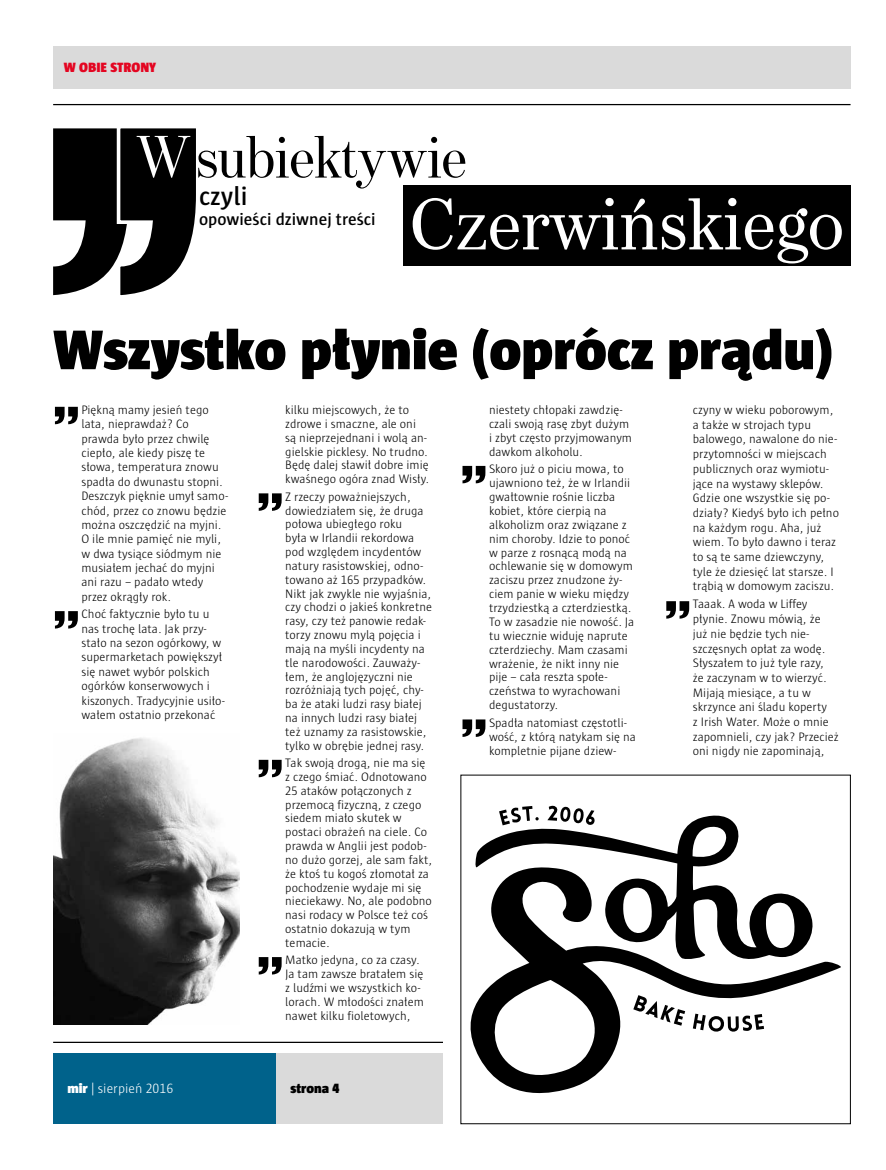
<style>
.page{position:relative;width:886px;height:1170px;background:#fff}
.page>*{position:absolute;margin:0;border:0;box-sizing:border-box;transform-origin:0 0}
.t1{font:72.75px "Tribune Century Deck";color:#fff}
.t2{font:300 59.38px "Tribune Century";color:#000}
.t3{font:900 57.12px "Sun";color:#000}
.t4{font:600 26.62px "Sun";color:#000}
.t5{font:600 17.5px "Sun";color:#000}
.t6{font:300 13.75px "Sun";color:#fff}
.t7{font:900 13.75px "Sun";color:#e40521}
.t8{font:900 13.75px "Sun";color:#000}
.t9{font:300 12.5px/13.9px "Sun";color:#000}
.s1{color:#fff}
.s2{font-weight:900}
</style>
<div class="page">
<hr style="left:53px;top:104px;width:797px;height:1px;background:#000">
<hr style="left:53px;top:1041px;width:390px;height:1px;background:#000">
<div style="left:53px;top:1052px;width:223px;height:71px;background:#00628b"></div>
<div style="left:276px;top:1052px;width:167px;height:71px;background:#dadada"></div>
<div style="left:53px;top:46px;width:797px;height:43px;background:#dadada"></div>
<div style="left:403px;top:185px;width:447px;height:80px;background:#000"></div>
<svg style="left:53px;top:128px;width:143px;height:168px"></svg>
<img style="left:53px;top:737px;width:187px;height:287px">
<svg style="left:470px;top:961px;width:371px;height:133px"></svg>
<svg style="left:474px;top:815px;width:339px;height:148px"></svg>
<svg style="left:633px;top:995px;width:52px;height:30px"></svg>
<svg style="left:693px;top:1013px;width:71px;height:20px"></svg>
<svg style="left:499px;top:806px;width:40px;height:19px"></svg>
<svg style="left:547px;top:805px;width:48px;height:20px"></svg>
<p class="t7" style="left:64px;top:60px;width:94px">W OBIE STRONY</p>
<h2 class="t2" style="left:136px;top:123px;width:332px"><span class="s1">W</span> subiektywie</h2>
<h3 class="t4" style="left:199px;top:182px;width:50px">czyli</h3>
<h3 class="t5" style="left:199px;top:210px;width:178px">opowieści dziwnej treści</h3>
<h1 class="t1" style="left:409px;top:182px;width:436px">Czerwińskiego</h1>
<h3 class="t3" style="left:53px;top:316px;width:781px">Wszystko płynie (oprócz prądu)</h3>
<p class="t9" style="left:81px;top:403px;width:148px;line-height:14.4px">Piękną mamy jesień tego lata, nieprawdaż? Co prawda było przez chwilę ciepło, ale kiedy piszę te słowa, temperatura znowu spadła do dwunastu stopni.<br>Deszczyk pięknie umył samo&shy;chód, przez co znowu będzie można oszczędzić na myjni.<br>O ile mnie pamięć nie myli, w dwa tysiące siódmym nie musiałem jechać do myjni ani razu – padało wtedy przez okrągły rok.</p>
<p class="t9" style="left:81px;top:607px;width:145px;line-height:14.4px">Choć faktycznie było tu u nas trochę lata. Jak przy&shy;stało na sezon ogórkowy, w supermarketach powiększył się nawet wybór polskich ogórków konserwowych i kiszonych. Tradycyjnie usiło&shy;wałem ostatnio przekonać</p>
<p class="t9" style="left:285px;top:403px;width:145px">kilku miejscowych, że to zdrowe i smaczne, ale oni są nieprzejednani i wolą an&shy;gielskie picklesy. No trudno.<br>Będę dalej sławił dobre imię kwaśnego ogóra znad Wisły.</p>
<p class="t9" style="left:285px;top:489px;width:148px">Z rzeczy poważniejszych, dowiedziałem się, że druga połowa ubiegłego roku<br>była w Irlandii rekordowa pod względem incydentów natury rasistowskiej, odno&shy;towano aż 165 przypadków.<br>Nikt jak zwykle nie wyjaśnia, czy chodzi o jakieś konkretne rasy, czy też panowie redak&shy;torzy znowu mylą pojęcia i mają na myśli incydenty na tle narodowości. Zauważy&shy;łem, że anglojęzyczni nie rozróżniają tych pojęć, chy&shy;ba że ataki ludzi rasy białej na innych ludzi rasy białej też uznamy za rasistowskie, tylko w obrębie jednej rasy.</p>
<p class="t9" style="left:285px;top:756px;width:148px">Tak swoją drogą, nie ma się z czego śmiać. Odnotowano<br>25 ataków połączonych z przemocą fizyczną, z czego siedem miało skutek w postaci obrażeń na ciele. Co prawda w Anglii jest podob&shy;no dużo gorzej, ale sam fakt, że ktoś tu kogoś złomotał za pochodzenie wydaje mi się nieciekawy. No, ale podobno nasi rodacy w Polsce też coś ostatnio dokazują w tym temacie.</p>
<p class="t9" style="left:285px;top:953px;width:140px">Matko jedyna, co za czasy.<br>Ja tam zawsze bratałem się z ludźmi we wszystkich ko&shy;lorach. W młodości znałem nawet kilku fioletowych,</p>
<p class="t6" style="left:67px;top:1080px;width:107px"><span class="s2">mir</span> | sierpień 2016</p>
<p class="t8" style="left:291px;top:1080px;width:50px">strona 4</p>
<p class="t9" style="left:489px;top:403px;width:145px">niestety chłopaki zawdzię&shy;czali swoją rasę zbyt dużym i zbyt często przyjmowanym dawkom alkoholu.</p>
<p class="t9" style="left:489px;top:462px;width:147px">Skoro już o piciu mowa, to ujawniono też, że w Irlandii gwałtownie rośnie liczba kobiet, które cierpią na alkoholizm oraz związane z nim choroby. Idzie to ponoć w parze z rosnącą modą na ochlewanie się w domowym zaciszu przez znudzone ży&shy;ciem panie w wieku między trzydziestką a czterdziestką.<br>To w zasadzie nie nowość. Ja tu wiecznie widuję naprute czterdziechy. Mam czasami wrażenie, że nikt inny nie pije – cała reszta społe&shy;czeństwa to wyrachowani degustatorzy.</p>
<p class="t9" style="left:489px;top:715px;width:148px">Spadła natomiast częstotli&shy;wość, z którą natykam się na kompletnie pijane dziew-</p>
<p class="t9" style="left:693px;top:402px;width:148px;line-height:14.6px">czyny w wieku poborowym, a także w strojach typu balowego, nawalone do nie&shy;przytomności w miejscach publicznych oraz wymiotu&shy;jące na wystawy sklepów.<br>Gdzie one wszystkie się po&shy;działy? Kiedyś było ich pełno na każdym rogu. Aha, już wiem. To było dawno i teraz to są te same dziewczyny, tyle że dziesięć lat starsze. I trąbią w domowym zaciszu.</p>
<p class="t9" style="left:693px;top:597px;width:148px;line-height:14.6px">Taaak. A woda w Liffey płynie. Znowu mówią, że<br>już nie będzie tych nie&shy;szczęsnych opłat za wodę.<br>Słyszałem to już tyle razy,<br>że zaczynam w to wierzyć.<br>Mijają miesiące, a tu w skrzynce ani śladu koperty<br>z Irish Water. Może o mnie zapomnieli, czy jak? Przecież oni nigdy nie zapominają,</p>
</div>
